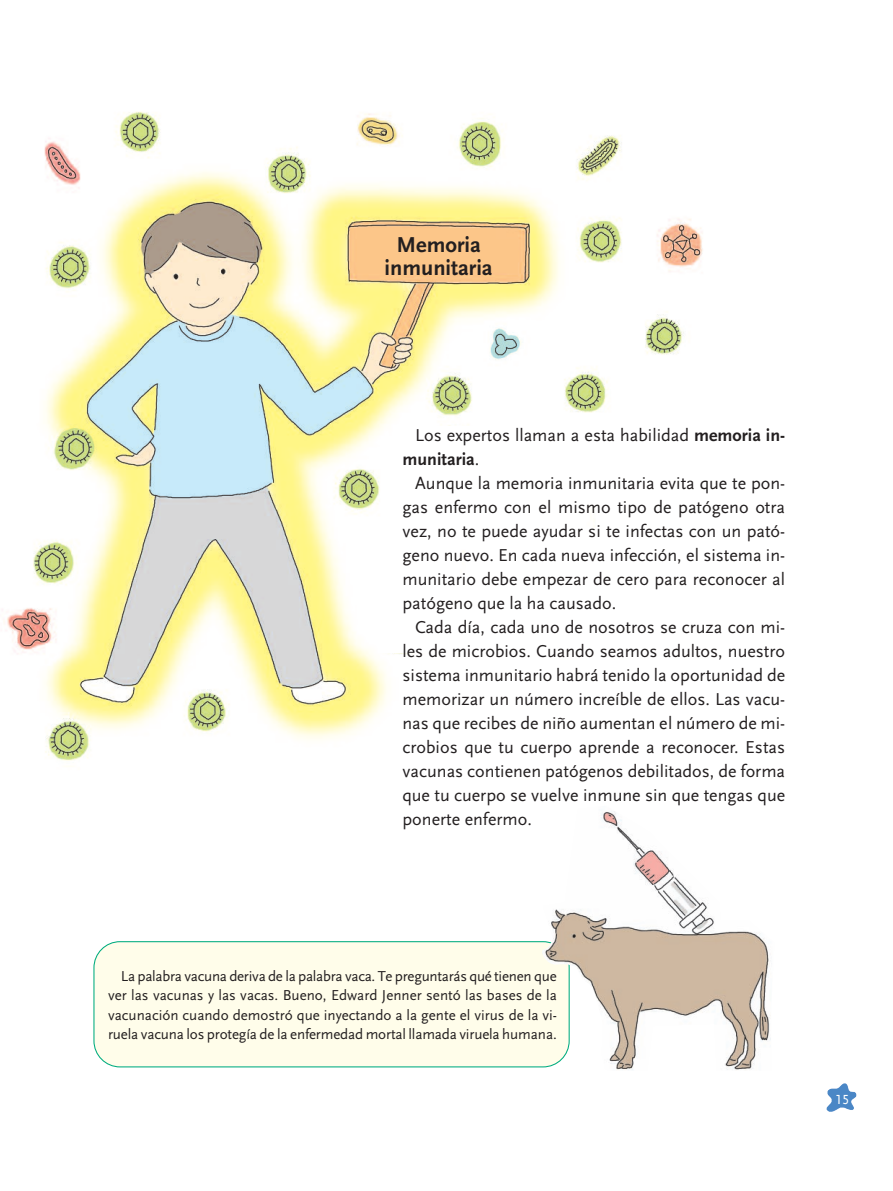
<style>
.page{position:relative;width:893px;height:1191px;background:#fff}
.page>*{position:absolute;margin:0;border:0;box-sizing:border-box;transform-origin:0 0}
.t1{font:700 22.5px/22.5px "Scala Sans Pro";color:#231f20;text-align:center}
.t2{font:18px/24px "Scala Sans Pro";color:#231f20;text-align:justify}
.t3{font:15px/19.5px "Scala Sans Pro";letter-spacing:-.01em;color:#231f20;text-align:justify}
.t4{font:13.8px "Scala Sans Caps Unknown";color:#fff}
.s1{font-weight:700}
</style>
<div class="page">
<div style="left:93px;top:941px;width:449px;height:126px;background:#fffdea"></div>
<img style="left:827px;top:1083px;width:29px;height:28px">
<img style="left:2px;top:111px;width:701px;height:650px">
<div style="left:378px;top:591px;width:56px;height:62px;background:#fff"></div>
<div style="left:434px;top:426px;width:56px;height:62px;background:#fff"></div>
<div style="left:467px;top:531px;width:55px;height:62px;background:#fff"></div>
<div style="left:596px;top:491px;width:55px;height:62px;background:#fff"></div>
<img style="left:542px;top:811px;width:229px;height:259px">
<p class="t1" style="left:385px;top:236px;width:110px">Memoria inmunitaria</p>
<p class="t2" style="left:402px;top:425px;width:384px;text-indent:13px">Los expertos llaman a esta habilidad <span class="s1">memoria in&shy;munitaria</span>.</p>
<p class="t2" style="left:402px;top:473px;width:384px;text-indent:13px">Aunque la memoria inmunitaria evita que te pon&shy;gas enfermo con el mismo tipo de patógeno otra vez, no te puede ayudar si te infectas con un pató&shy;geno nuevo. En cada nueva infección, el sistema in&shy;munitario debe empezar de cero para reconocer al patógeno que la ha causado.</p>
<p class="t2" style="left:402px;top:617px;width:384px;text-indent:13px">Cada día, cada uno de nosotros se cruza con mi&shy;les de microbios. Cuando seamos adultos, nuestro sistema inmunitario habrá tenido la oportunidad de memorizar un número increíble de ellos. Las vacu&shy;nas que recibes de niño aumentan el número de mi&shy;crobios que tu cuerpo aprende a reconocer. Estas vacunas contienen patógenos debilitados, de forma que tu cuerpo se vuelve inmune sin que tengas que ponerte enfermo.</p>
<p class="t3" style="left:108px;top:968px;width:450px;text-indent:13px">La palabra vacuna deriva de la palabra vaca. Te preguntarás qué tienen que ver las vacunas y las vacas. Bueno, Edward Jenner sentó las bases de la vacunación cuando demostró que inyectando a la gente el virus de la vi&shy;ruela vacuna los protegía de la enfermedad mortal llamada viruela humana.</p>
<p class="t4" style="left:835px;top:1095px;width:15px">15</p>
</div>
